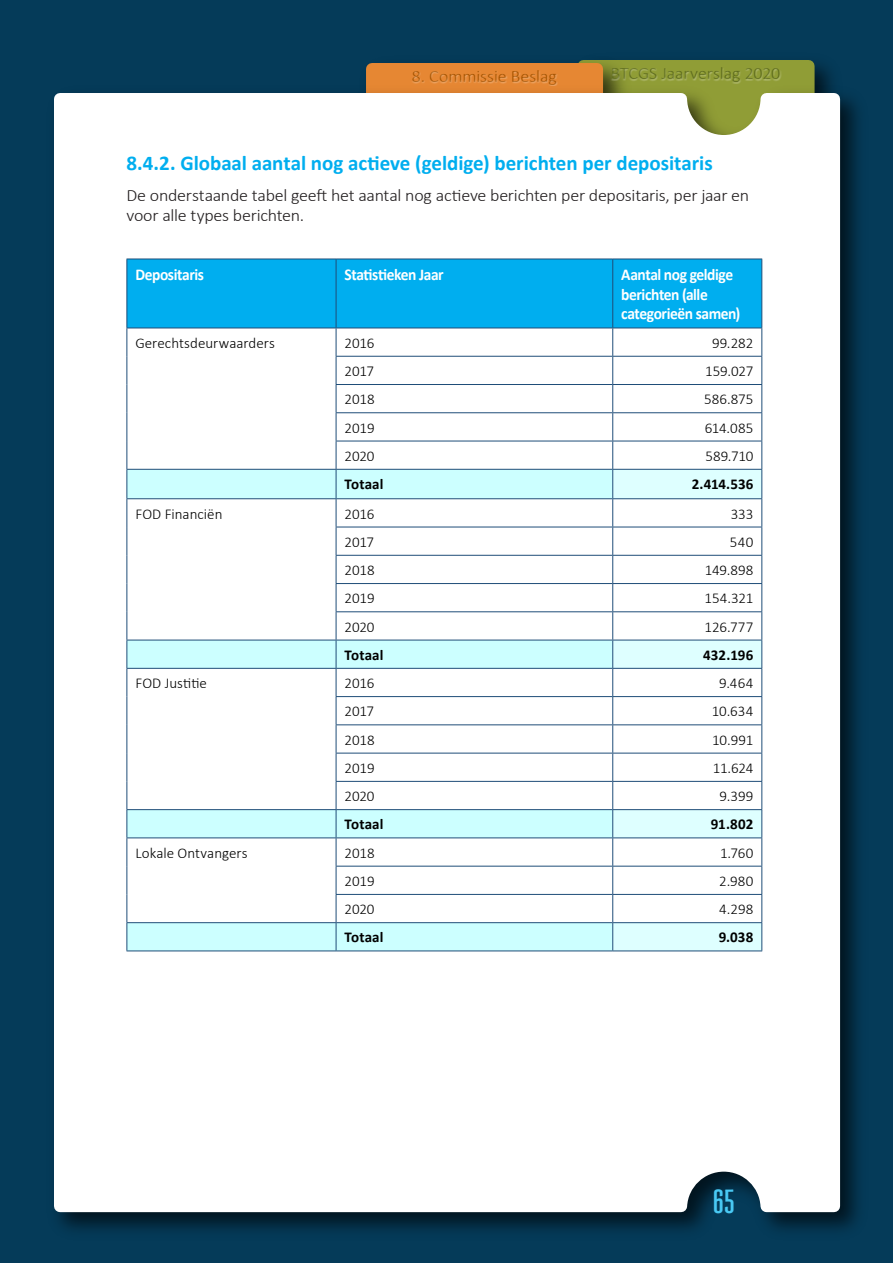
<style>
.page{position:relative;width:893px;height:1263px;background:#fff}
.page>*{position:absolute;margin:0;border:0;box-sizing:border-box;transform-origin:0 0}
.t1{font:36px "Medula One";color:#49c9f4;scale:1.04 1}
.t2{font:700 21px "Calibri";letter-spacing:-.005em;color:#00aeef}
.t3{font:300 17.25px/19.4px "Calibri";letter-spacing:-.015em;color:#231f20;scale:1.04 1}
.t4{font:300 17.25px "Calibri";letter-spacing:-.01em;color:#5e6c1e;scale:1.04 1}
.t5{font:300 17.25px "Calibri";letter-spacing:-.005em;color:#a55300;scale:1.04 1}
.t6{font:700 16.5px/19.8px "Calibri";letter-spacing:-.03em;color:#fff;scale:.94 1}
.t7{font:300 15px "Calibri";letter-spacing:-.005em;color:#000}
.t8{font:700 15px "Calibri";letter-spacing:.005em;color:#000}
</style>
<div class="page">
<div style="left:0;top:0;width:892px;height:1263px;background:#053b59"></div>
<img style="left:814px;top:63px;width:18px;height:18px">
<div style="left:578px;top:60px;width:236px;height:108px;border:12px solid #909d36"></div>
<img style="left:578px;top:60px;width:58px;height:21px">
<div style="left:366px;top:63px;width:237px;height:108px;border:12px solid #e68733"></div>
<img style="left:59px;top:81px;width:799px;height:1149px">
<div style="left:54px;top:87px;width:792px;height:1131px;background:#fff"></div>
<div style="left:611px;top:67px;width:171px;height:17px;background:#fff;opacity:.75"></div>
<svg style="left:126px;top:259px;width:636px;height:691px;background:#d7f1f9"></svg>
<hr style="left:126px;top:950px;width:210px;height:1px;background:#1f4d78">
<hr style="left:336px;top:950px;width:277px;height:1px;background:#1f4d78">
<hr style="left:613px;top:950px;width:149px;height:1px;background:#1f4d78">
<div style="left:411px;top:70px;width:147px;height:16px;background:#fff;opacity:.75"></div>
<p class="t5" style="left:412px;top:65px;width:141px">8. Commissie Beslag</p>
<p class="t4" style="left:611px;top:63px;width:165px">BTCGS Jaarverslag 2020</p>
<p class="t2" style="left:126px;top:148px;width:588px">8.4.2. Globaal aantal nog actieve (geldige) berichten per depositaris</p>
<p class="t3" style="left:126px;top:186px;width:600px">De onderstaande tabel geeft het aantal nog actieve berichten per depositaris, per jaar en voor alle types berichten.</p>
<p class="t6" style="left:135px;top:264px;width:74px">Depositaris</p>
<p class="t6" style="left:345px;top:264px;width:107px">Statistieken Jaar</p>
<p class="t6" style="left:621px;top:264px;width:128px">Aantal nog geldige berichten (alle categorieën samen)</p>
<p class="t7" style="left:135px;top:333px;width:141px">Gerechtsdeurwaarders</p>
<p class="t7" style="left:345px;top:333px;width:31px">2016</p>
<p class="t7" style="left:712px;top:333px;width:43px">99.282</p>
<p class="t7" style="left:345px;top:362px;width:31px">2017</p>
<p class="t7" style="left:705px;top:362px;width:50px">159.027</p>
<p class="t7" style="left:345px;top:390px;width:32px">2018</p>
<p class="t7" style="left:704px;top:390px;width:51px">586.875</p>
<p class="t7" style="left:345px;top:418px;width:32px">2019</p>
<p class="t7" style="left:705px;top:418px;width:50px">614.085</p>
<p class="t7" style="left:345px;top:446px;width:32px">2020</p>
<p class="t7" style="left:705px;top:446px;width:49px">589.710</p>
<p class="t8" style="left:345px;top:473px;width:40px">Totaal</p>
<p class="t8" style="left:692px;top:473px;width:63px">2.414.536</p>
<p class="t7" style="left:135px;top:504px;width:89px">FOD Financiën</p>
<p class="t7" style="left:345px;top:504px;width:31px">2016</p>
<p class="t7" style="left:731px;top:504px;width:24px">333</p>
<p class="t7" style="left:345px;top:532px;width:31px">2017</p>
<p class="t7" style="left:730px;top:532px;width:25px">540</p>
<p class="t7" style="left:345px;top:561px;width:32px">2018</p>
<p class="t7" style="left:705px;top:561px;width:50px">149.898</p>
<p class="t7" style="left:345px;top:589px;width:32px">2019</p>
<p class="t7" style="left:704px;top:589px;width:51px">154.321</p>
<p class="t7" style="left:345px;top:617px;width:32px">2020</p>
<p class="t7" style="left:705px;top:617px;width:50px">126.777</p>
<p class="t8" style="left:345px;top:644px;width:40px">Totaal</p>
<p class="t8" style="left:703px;top:644px;width:52px">432.196</p>
<p class="t7" style="left:135px;top:674px;width:73px">FOD Justitie</p>
<p class="t7" style="left:345px;top:674px;width:31px">2016</p>
<p class="t7" style="left:719px;top:674px;width:36px">9.464</p>
<p class="t7" style="left:345px;top:702px;width:31px">2017</p>
<p class="t7" style="left:712px;top:702px;width:43px">10.634</p>
<p class="t7" style="left:345px;top:730px;width:32px">2018</p>
<p class="t7" style="left:712px;top:730px;width:43px">10.991</p>
<p class="t7" style="left:345px;top:758px;width:32px">2019</p>
<p class="t7" style="left:713px;top:758px;width:42px">11.624</p>
<p class="t7" style="left:345px;top:787px;width:32px">2020</p>
<p class="t7" style="left:719px;top:787px;width:35px">9.399</p>
<p class="t8" style="left:345px;top:814px;width:40px">Totaal</p>
<p class="t8" style="left:711px;top:814px;width:44px">91.802</p>
<p class="t7" style="left:135px;top:843px;width:114px">Lokale Ontvangers</p>
<p class="t7" style="left:345px;top:843px;width:32px">2018</p>
<p class="t7" style="left:720px;top:843px;width:35px">1.760</p>
<p class="t7" style="left:345px;top:872px;width:32px">2019</p>
<p class="t7" style="left:719px;top:872px;width:36px">2.980</p>
<p class="t7" style="left:345px;top:900px;width:32px">2020</p>
<p class="t7" style="left:719px;top:900px;width:36px">4.298</p>
<p class="t8" style="left:345px;top:927px;width:40px">Totaal</p>
<p class="t8" style="left:719px;top:927px;width:36px">9.038</p>
<h1 class="t1" style="left:713px;top:1182px;width:22px">65</h1>
</div>
